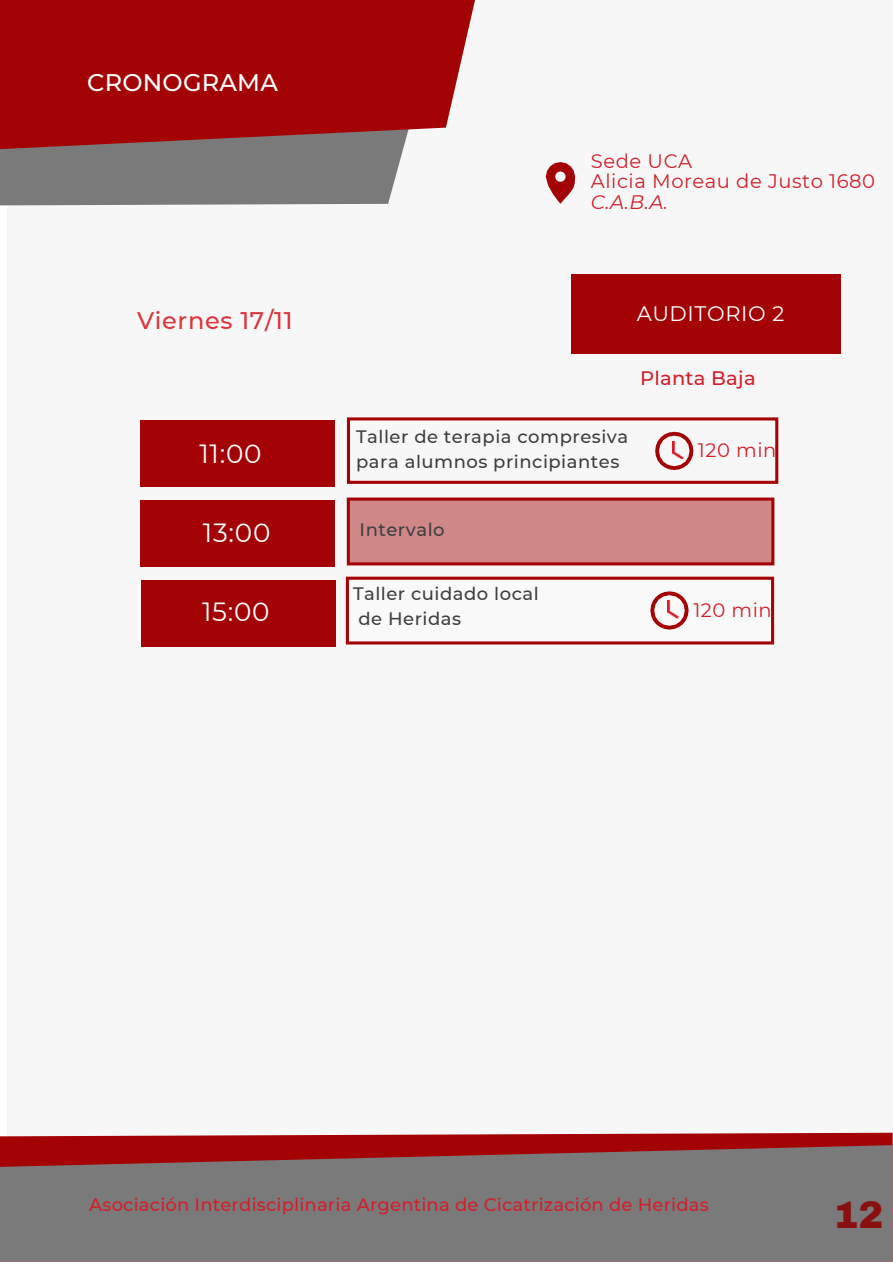
<style>
.page{position:relative;width:893px;height:1264px;background:#fff}
.page>*{position:absolute;margin:0;border:0;box-sizing:border-box;transform-origin:0 0}
.t1{font:900 37.5px "Archivo";color:#891010}
.t2{font:26.25px "Montserrat";letter-spacing:.03em;color:#fff}
.t3{font:500 24px "Montserrat";letter-spacing:.03em;color:#dc353e}
.t4{font:500 24px "Montserrat";letter-spacing:.01em;color:#fefefe}
.t5{font:21px "Montserrat";letter-spacing:.03em;color:#fff}
.t6{font:19.5px "Montserrat";letter-spacing:.03em;color:#d21f2a}
.t7{font:500 19.5px "Montserrat";letter-spacing:.01em;color:#d21f2a}
.t8{font:italic 19.5px "Montserrat";color:#d21f2a}
.t9{font:500 18px/24.8px "Montserrat";letter-spacing:.03em;color:#3f3f3f}
.t10{font:500 18px "Montserrat";letter-spacing:.01em;color:#d21f2a}
</style>
<div class="page">
<div style="left:7px;top:0;width:885px;height:1260px;background:#f7f7f7"></div>
<div style="left:0;top:149px;width:403px;height:56px;background:#7a7a7a"></div>
<svg style="left:0;top:0;width:475px;height:149px;fill:#a40306"></svg>
<svg style="left:0;top:1132px;width:892px;height:13px;fill:#a40306"></svg>
<svg style="left:0;top:1145px;width:892px;height:116px;fill:#7a7a7a"></svg>
<div style="left:571px;top:274px;width:270px;height:80px;background:#a40306"></div>
<svg style="left:545px;top:162px;width:30px;height:42px"></svg>
<div style="left:347px;top:417px;width:431px;height:67px;border:3px solid #a40306"></div>
<div style="left:348px;top:499px;width:424px;height:65px;background:#d08788"></div>
<div style="left:347px;top:497px;width:427px;height:68px;border:3px solid #a40306"></div>
<div style="left:140px;top:420px;width:195px;height:67px;background:#a40306"></div>
<div style="left:140px;top:500px;width:195px;height:66px;background:#a40306"></div>
<svg style="left:655px;top:432px;width:38px;height:38px"></svg>
<img style="left:672px;top:441px;width:11px;height:18px">
<div style="left:347px;top:578px;width:425px;height:65px;background:#fdfdfd"></div>
<div style="left:346px;top:576px;width:428px;height:68px;border:3px solid #a40306"></div>
<svg style="left:650px;top:591px;width:38px;height:38px"></svg>
<img style="left:667px;top:601px;width:11px;height:17px">
<div style="left:141px;top:580px;width:194px;height:66px;background:#a40306"></div>
<p class="t4" style="left:87px;top:68px;width:192px">CRONOGRAMA</p>
<p class="t6" style="left:591px;top:149px;width:103px">Sede UCA</p>
<p class="t6" style="left:591px;top:170px;width:285px">Alicia Moreau de Justo 1680</p>
<p class="t8" style="left:591px;top:190px;width:79px">C.A.B.A.</p>
<p class="t3" style="left:137px;top:306px;width:157px">Viernes 17/11</p>
<p class="t5" style="left:636px;top:301px;width:149px">AUDITORIO 2</p>
<p class="t7" style="left:640px;top:366px;width:117px">Planta Baja</p>
<p class="t9" style="left:356px;top:424px;width:273px">Taller de terapia compresiva para alumnos principiantes</p>
<p class="t2" style="left:199px;top:438px;width:64px">11:00</p>
<p class="t6" style="left:698px;top:438px;width:80px">120 min</p>
<p class="t2" style="left:203px;top:516px;width:69px">13:00</p>
<p class="t9" style="left:359px;top:517px;width:86px">Intervalo</p>
<p class="t9" style="left:353px;top:581px;width:187px">Taller cuidado local</p>
<p class="t9" style="left:358px;top:606px;width:104px">de Heridas</p>
<p class="t2" style="left:202px;top:596px;width:69px">15:00</p>
<p class="t6" style="left:693px;top:598px;width:80px">120 min</p>
<p class="t10" style="left:89px;top:1193px;width:621px">Asociación Interdisciplinaria Argentina de Cicatrización de Heridas</p>
<p class="t1" style="left:833px;top:1194px;width:51px">12</p>
</div>
